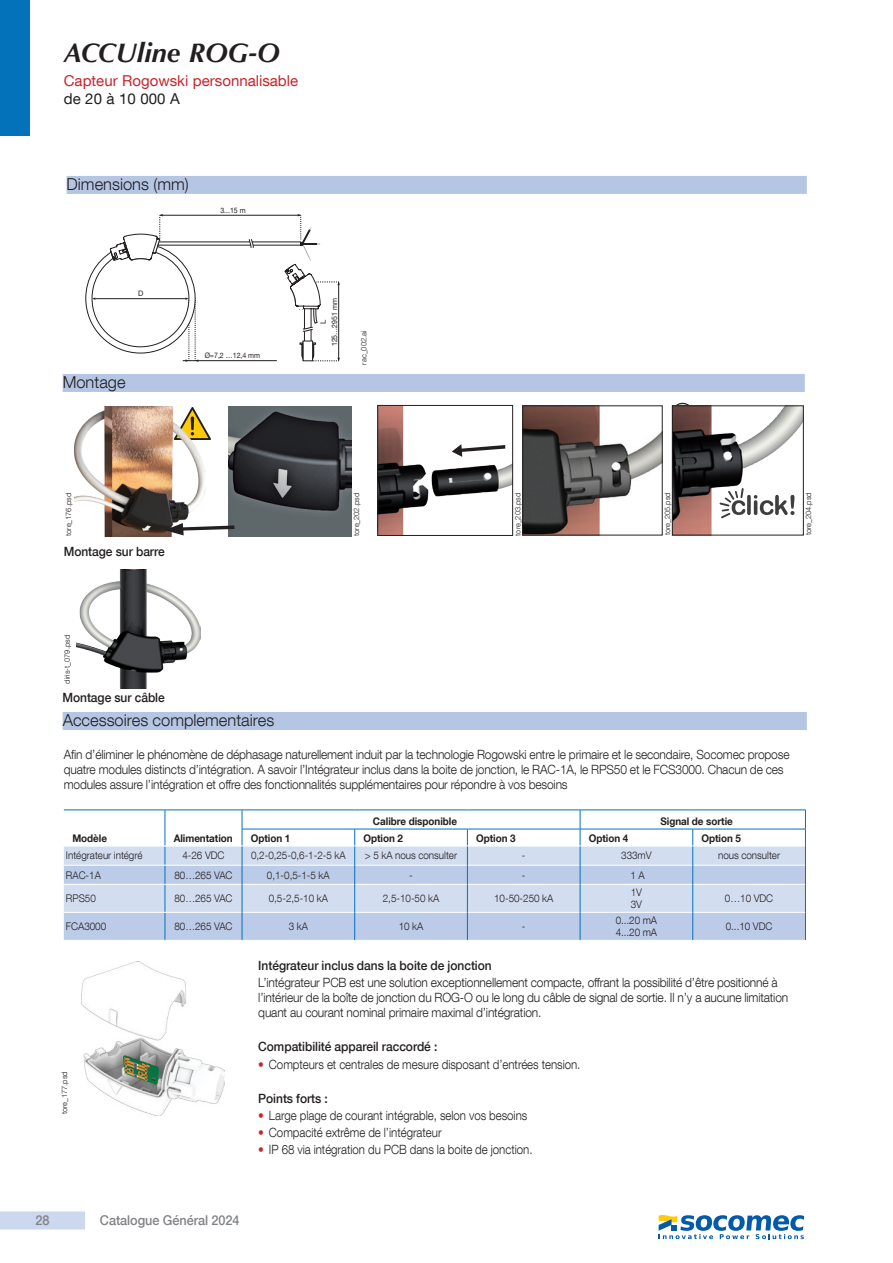
<style>
.page{position:relative;width:893px;height:1263px;background:#fff}
.page>*{position:absolute;margin:0;border:0;box-sizing:border-box;transform-origin:0 0}
.t1{font:italic 700 27px "Optima LT Std";color:#231f20}
.titre_Bandeau{font:300 16.5px "Helvetica Neue LT Com";color:#231f20}
.t2{font:15px "Helvetica Neue LT Com";color:#c8242b}
.t3{font:15px "Helvetica Neue LT Com";color:#231f20}
.t4{font:500 13.5px "Helvetica Neue LT Com";letter-spacing:-.005em;color:#808285;scale:.94 1}
.texte_light_8_5pt{font:300 12.75px/15px "Helvetica Neue LT Com";letter-spacing:-.015em;color:#231f20;scale:.94 1}
.texte_light_8_5pt-2{font:300 12.75px "Helvetica Neue LT Com";letter-spacing:-.015em;color:#231f20;scale:.9 1}
.Texte_medium_8_5{font:500 12.75px "Helvetica Neue LT Com";letter-spacing:-.005em;color:#231f20;scale:.94 1}
.texte_tablo_Centr{font:300 10.5px "Helvetica Neue LT Com";letter-spacing:-.005em;color:#231f20;scale:.94 1}
.Tetiere_tablo_Gau{font:700 10.5px "Helvetica Neue LT Com";letter-spacing:-.005em;color:#231f20;scale:.94 1}
.reference{font:300 7.5px "Helvetica Neue LT Com";color:#231f20}
.t5{font:7.5px "Helvetica Neue LT Com";color:#231f20;scale:.93 1}
.t6{font:7.5px "Helvetica Neue LT Com";color:#231f20}
.s1{color:#c8242b}
</style>
<div class="page">
<div style="left:0;top:1211px;width:85px;height:18px;background:#ccd8ed"></div>
<div style="left:0;top:0;width:30px;height:136px;background:#0372bb"></div>
<div style="left:67px;top:176px;width:740px;height:18px;background:#b5c6e5"></div>
<svg style="left:206px;top:430px;width:5px;height:10px"></svg>
<div style="left:672px;top:403px;width:21px;height:21px;border:1px solid #231f20;border-radius:50%"></div>
<img style="left:75px;top:406px;width:131px;height:130px">
<img style="left:228px;top:406px;width:124px;height:130px">
<img style="left:379px;top:407px;width:132px;height:127px">
<div style="left:377px;top:405px;width:136px;height:131px;border:1px solid #231f20"></div>
<img style="left:524px;top:407px;width:137px;height:126px">
<div style="left:522px;top:405px;width:141px;height:130px;border:1px solid #231f20"></div>
<img style="left:674px;top:407px;width:128px;height:126px">
<div style="left:672px;top:405px;width:132px;height:130px;border:1px solid #231f20"></div>
<svg style="left:165px;top:523px;width:69px;height:12px"></svg>
<div style="left:63px;top:374px;width:742px;height:18px;background:#b5c6e5"></div>
<div style="left:63px;top:712px;width:744px;height:18px;background:#b5c6e5"></div>
<svg style="left:64px;top:810px;width:742px;height:130px"></svg>
<svg style="left:86px;top:214px;width:254px;height:148px"></svg>
<img style="left:76px;top:569px;width:125px;height:119px">
<img style="left:81px;top:962px;width:144px;height:153px">
<svg style="left:659px;top:1215px;width:145px;height:24px"></svg>
<h1 class="t1" style="left:64px;top:37px;width:217px">ACCUline ROG-O</h1>
<p class="t2" style="left:64px;top:72px;width:236px">Capteur Rogowski personnalisable</p>
<p class="t3" style="left:64px;top:90px;width:118px">de 20 à 10 000 A</p>
<p class="titre_Bandeau" style="left:67px;top:174px;width:124px">Dimensions (mm)</p>
<p class="t5" style="left:220px;top:205px;width:29px">3...15 m</p>
<p class="t6" style="left:138px;top:289px;width:7px">D</p>
<p class="titre_Bandeau" style="left:63px;top:372px;width:64px">Montage</p>
<p class="t5" style="left:205px;top:351px;width:61px">Ø=7,2 …12,4 mm</p>
<p class="t5" style="left:330px;top:346px;width:53px;rotate:-90deg">125…2951 mm</p>
<p class="t6" style="left:318px;top:324px;width:6px;rotate:-90deg">L</p>
<p class="reference" style="left:359px;top:365px;width:35px;rotate:-90deg">rac_002.ai</p>
<p class="reference" style="left:64px;top:536px;width:45px;rotate:-90deg">tore_176.psd</p>
<p class="reference" style="left:352px;top:536px;width:45px;rotate:-90deg">tore_202.psd</p>
<p class="reference" style="left:513px;top:536px;width:45px;rotate:-90deg">tore_203.psd</p>
<p class="reference" style="left:663px;top:535px;width:45px;rotate:-90deg">tore_205.psd</p>
<p class="reference" style="left:804px;top:535px;width:45px;rotate:-90deg">tore_204.psd</p>
<p class="Texte_medium_8_5" style="left:64px;top:543px;width:109px">Montage sur barre</p>
<p class="reference" style="left:63px;top:684px;width:50px;rotate:-90deg">diris-t_079.psd</p>
<p class="Texte_medium_8_5" style="left:62px;top:690px;width:110px">Montage sur câble</p>
<p class="titre_Bandeau" style="left:63px;top:710px;width:213px">Accessoires complementaires</p>
<p class="texte_light_8_5pt" style="left:64px;top:747px;width:774px">Afin d’éliminer le phénomène de déphasage naturellement induit par la technologie Rogowski entre le primaire et le secondaire, Socomec propose quatre modules distincts d’intégration. A savoir l’Intégrateur inclus dans la boite de jonction, le RAC-1A, le RPS50 et le FCS3000. Chacun de ces modules assure l’intégration et offre des fonctionnalités supplémentaires pour répondre à vos besoins</p>
<p class="Tetiere_tablo_Gau" style="left:72px;top:831px;width:38px">Modèle</p>
<p class="Tetiere_tablo_Gau" style="left:174px;top:831px;width:64px">Alimentation</p>
<p class="Tetiere_tablo_Gau" style="left:373px;top:814px;width:91px">Calibre disponible</p>
<p class="Tetiere_tablo_Gau" style="left:660px;top:814px;width:78px">Signal de sortie</p>
<p class="Tetiere_tablo_Gau" style="left:251px;top:831px;width:44px">Option 1</p>
<p class="Tetiere_tablo_Gau" style="left:363px;top:831px;width:44px">Option 2</p>
<p class="Tetiere_tablo_Gau" style="left:476px;top:831px;width:44px">Option 3</p>
<p class="Tetiere_tablo_Gau" style="left:589px;top:831px;width:44px">Option 4</p>
<p class="Tetiere_tablo_Gau" style="left:701px;top:831px;width:44px">Option 5</p>
<p class="texte_tablo_Centr" style="left:66px;top:849px;width:83px">Intégrateur intégré</p>
<p class="texte_tablo_Centr" style="left:182px;top:849px;width:46px">4-26 VDC</p>
<p class="texte_tablo_Centr" style="left:251px;top:849px;width:102px">0,2-0,25-0,6-1-2-5 kA</p>
<p class="texte_tablo_Centr" style="left:365px;top:849px;width:100px">&gt; 5 kA nous consulter</p>
<p class="texte_tablo_Centr" style="left:522px;top:849px;width:5px">-</p>
<p class="texte_tablo_Centr" style="left:621px;top:849px;width:34px">333mV</p>
<p class="texte_tablo_Centr" style="left:718px;top:849px;width:67px">nous consulter</p>
<p class="texte_tablo_Centr" style="left:66px;top:868px;width:39px">RAC-1A</p>
<p class="texte_tablo_Centr" style="left:174px;top:868px;width:63px">80…265 VAC</p>
<p class="texte_tablo_Centr" style="left:267px;top:868px;width:68px">0,1-0,5-1-5 kA</p>
<p class="texte_tablo_Centr" style="left:409px;top:868px;width:5px">-</p>
<p class="texte_tablo_Centr" style="left:522px;top:868px;width:5px">-</p>
<p class="texte_tablo_Centr" style="left:631px;top:868px;width:17px">1 A</p>
<p class="texte_tablo_Centr" style="left:66px;top:892px;width:33px">RPS50</p>
<p class="texte_tablo_Centr" style="left:174px;top:892px;width:63px">80…265 VAC</p>
<p class="texte_tablo_Centr" style="left:269px;top:892px;width:64px">0,5-2,5-10 kA</p>
<p class="texte_tablo_Centr" style="left:383px;top:892px;width:62px">2,5-10-50 kA</p>
<p class="texte_tablo_Centr" style="left:494px;top:892px;width:64px">10-50-250 kA</p>
<p class="texte_tablo_Centr" style="left:631px;top:886px;width:14px">1V</p>
<p class="texte_tablo_Centr" style="left:631px;top:898px;width:14px">3V</p>
<p class="texte_tablo_Centr" style="left:725px;top:892px;width:53px">0…10 VDC</p>
<p class="texte_tablo_Centr" style="left:66px;top:920px;width:44px">FCA3000</p>
<p class="texte_tablo_Centr" style="left:174px;top:920px;width:63px">80…265 VAC</p>
<p class="texte_tablo_Centr" style="left:289px;top:920px;width:22px">3 kA</p>
<p class="texte_tablo_Centr" style="left:399px;top:920px;width:28px">10 kA</p>
<p class="texte_tablo_Centr" style="left:522px;top:920px;width:5px">-</p>
<p class="texte_tablo_Centr" style="left:616px;top:914px;width:46px">0...20 mA</p>
<p class="texte_tablo_Centr" style="left:616px;top:926px;width:46px">4...20 mA</p>
<p class="texte_tablo_Centr" style="left:726px;top:920px;width:51px">0...10 VDC</p>
<p class="reference" style="left:60px;top:1114px;width:45px;rotate:-90deg">tore_177.psd</p>
<p class="Texte_medium_8_5" style="left:258px;top:958px;width:250px">Intégrateur inclus dans la boite de jonction</p>
<p class="texte_light_8_5pt" style="left:258px;top:975px;width:565px">L’intégrateur PCB est une solution exceptionnellement compacte, offrant la possibilité d’être positionné à l’intérieur de la boîte de jonction du ROG-O ou le long du câble de signal de sortie. Il n’y a aucune limitation quant au courant nominal primaire maximal d’intégration.</p>
<p class="Texte_medium_8_5" style="left:258px;top:1039px;width:192px">Compatibilité appareil raccordé :</p>
<p class="texte_light_8_5pt-2" style="left:258px;top:1056px;width:359px"><span class="s1">•</span> Compteurs et centrales de mesure disposant d’entrées tension.</p>
<p class="Texte_medium_8_5" style="left:258px;top:1091px;width:76px">Points forts :</p>
<p class="texte_light_8_5pt-2" style="left:258px;top:1108px;width:300px"><span class="s1">•</span> Large plage de courant intégrable, selon vos besoins</p>
<p class="texte_light_8_5pt-2" style="left:258px;top:1125px;width:205px"><span class="s1">•</span> Compacité extrême de l’intégrateur</p>
<p class="texte_light_8_5pt-2" style="left:258px;top:1142px;width:306px"><span class="s1">•</span> IP 68 via intégration du PCB dans la boite de jonction.</p>
<p class="t4" style="left:35px;top:1212px;width:16px">28</p>
<p class="t4" style="left:100px;top:1212px;width:150px">Catalogue Général 2024</p>
</div>
